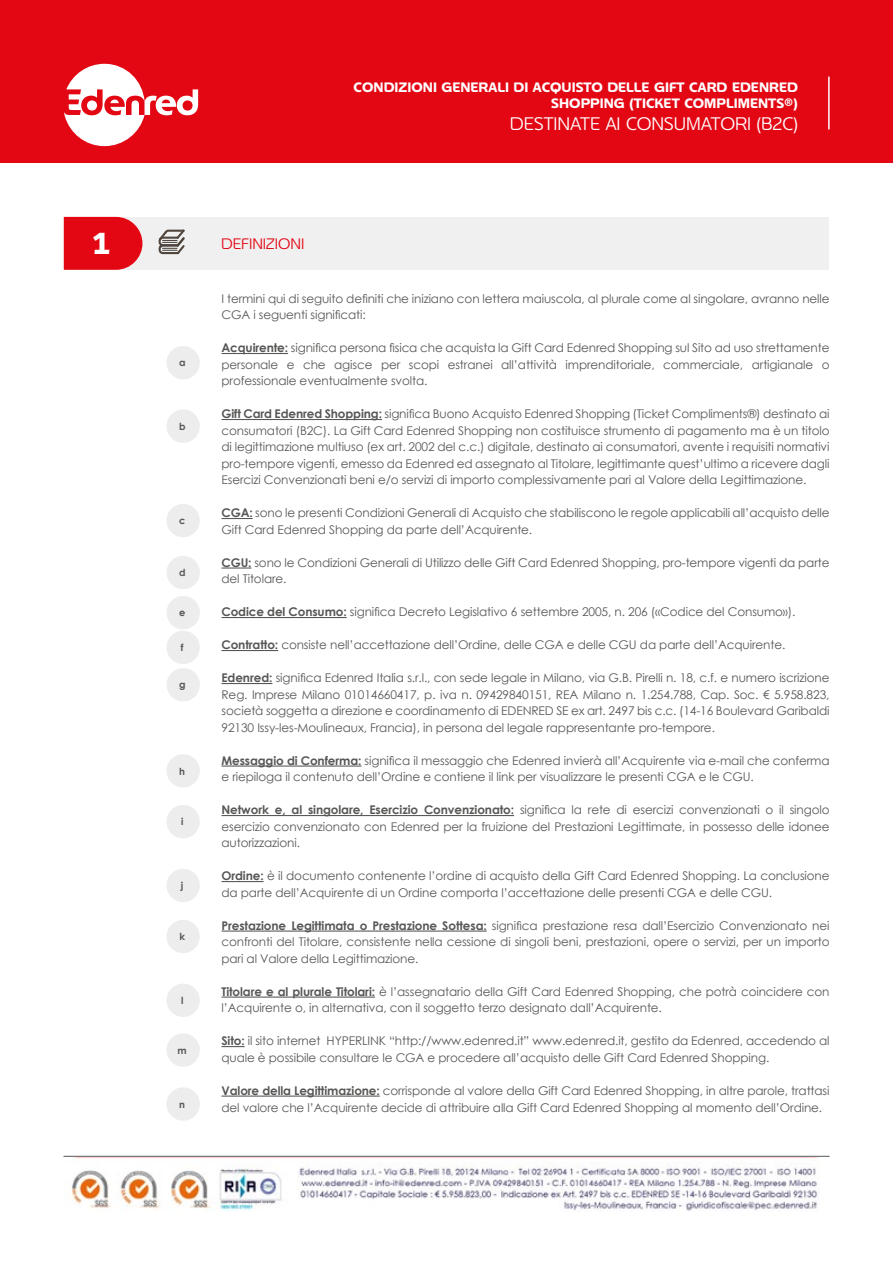
<style>
.page{position:relative;width:893px;height:1263px;background:#fff}
.page>*{position:absolute;margin:0;border:0;box-sizing:border-box;transform-origin:0 0}
.t1{font:700 30px "Edenred";color:#fff}
.t2{font:300 18px "Edenred";color:#fff}
.t3{font:300 15px "Edenred";color:#e30613}
.t4{font:700 13.5px/16.2px "Edenred";color:#fff;text-align:right}
.t5{font:12px/16.5px "Century Gothic";letter-spacing:-.01em;color:#575756}
.t6{font:700 9.75px "Century Gothic";color:#575756}
.s1{font-weight:700}
</style>
<div class="page">
<div style="left:0;top:0;width:893px;height:163px;background:#e30613"></div>
<svg style="left:64px;top:64px;width:134px;height:82px"></svg>
<hr style="left:64px;top:1156px;width:765px;height:1px;background:#575756">
<hr style="left:828px;top:77px;width:2px;height:52px;background:#fff">
<img style="left:63px;top:1158px;width:755px;height:53px">
<hr style="left:221px;top:353px;width:67px;height:1px;background:#575756">
<hr style="left:221px;top:419px;width:161px;height:1px;background:#575756">
<hr style="left:221px;top:518px;width:32px;height:1px;background:#575756">
<hr style="left:221px;top:567px;width:30px;height:2px;background:#575756">
<hr style="left:221px;top:617px;width:126px;height:1px;background:#575756">
<hr style="left:221px;top:650px;width:57px;height:1px;background:#575756">
<hr style="left:221px;top:683px;width:51px;height:1px;background:#575756">
<hr style="left:221px;top:765px;width:140px;height:2px;background:#575756">
<hr style="left:221px;top:815px;width:293px;height:1px;background:#575756">
<hr style="left:221px;top:881px;width:43px;height:1px;background:#575756">
<hr style="left:221px;top:930px;width:266px;height:2px;background:#575756">
<hr style="left:221px;top:996px;width:154px;height:2px;background:#575756">
<svg style="left:221px;top:1046px;width:24px;height:1px"></svg>
<hr style="left:221px;top:1095px;width:159px;height:2px;background:#575756">
<div style="left:64px;top:217px;width:765px;height:53px;background:#f0f0f0"></div>
<svg style="left:64px;top:217px;width:78px;height:53px"></svg>
<div style="left:166px;top:346px;width:34px;height:33px;background:#ededed;border-radius:50%"></div>
<div style="left:166px;top:409px;width:34px;height:34px;background:#ededed;border-radius:50%"></div>
<div style="left:166px;top:504px;width:34px;height:33px;background:#ededed;border-radius:50%"></div>
<div style="left:166px;top:556px;width:34px;height:33px;background:#ededed;border-radius:50%"></div>
<div style="left:166px;top:596px;width:34px;height:33px;background:#ededed;border-radius:50%"></div>
<div style="left:166px;top:631px;width:34px;height:33px;background:#ededed;border-radius:50%"></div>
<div style="left:166px;top:668px;width:34px;height:33px;background:#ededed;border-radius:50%"></div>
<div style="left:166px;top:754px;width:34px;height:33px;background:#ededed;border-radius:50%"></div>
<div style="left:166px;top:805px;width:34px;height:33px;background:#ededed;border-radius:50%"></div>
<div style="left:166px;top:869px;width:34px;height:33px;background:#ededed;border-radius:50%"></div>
<div style="left:166px;top:920px;width:34px;height:33px;background:#ededed;border-radius:50%"></div>
<div style="left:166px;top:983px;width:34px;height:34px;background:#ededed;border-radius:50%"></div>
<div style="left:166px;top:1033px;width:34px;height:34px;background:#ededed;border-radius:50%"></div>
<div style="left:166px;top:1087px;width:34px;height:34px;background:#ededed;border-radius:50%"></div>
<svg style="left:159px;top:229px;width:26px;height:25px"></svg>
<h1 class="t1" style="left:93px;top:223px;width:19px">1</h1>
<p class="t3" style="left:221px;top:233px;width:85px">DEFINIZIONI</p>
<p class="t4" style="left:354px;top:79px;width:446px">CONDIZIONI GENERALI DI ACQUISTO DELLE GIFT CARD EDENRED<br>SHOPPING (TICKET COMPLIMENTS®)</p>
<h2 class="t2" style="left:510px;top:111px;width:290px">DESTINATE AI CONSUMATORI (B2C)</h2>
<p class="t6" style="left:179px;top:355px;width:8px">a</p>
<p class="t6" style="left:179px;top:419px;width:8px">b</p>
<p class="t6" style="left:179px;top:513px;width:8px">c</p>
<p class="t6" style="left:179px;top:565px;width:8px">d</p>
<p class="t6" style="left:179px;top:605px;width:8px">e</p>
<p class="t6" style="left:181px;top:640px;width:4px">f</p>
<p class="t6" style="left:179px;top:677px;width:8px">g</p>
<p class="t6" style="left:179px;top:763px;width:7px">h</p>
<p class="t6" style="left:181px;top:814px;width:4px">i</p>
<p class="t6" style="left:181px;top:878px;width:4px">j</p>
<p class="t6" style="left:179px;top:929px;width:7px">k</p>
<p class="t6" style="left:181px;top:993px;width:4px">l</p>
<p class="t6" style="left:178px;top:1043px;width:11px">m</p>
<p class="t6" style="left:179px;top:1097px;width:7px">n</p>
<p class="t5" style="left:221px;top:290px;width:610px">I termini qui di seguito definiti che iniziano con lettera maiuscola, al plurale come al singolare, avranno nelle<br>CGA i seguenti significati:</p>
<p class="t5" style="left:221px;top:340px;width:610px;text-align:justify"><span class="s1">Acquirente:</span> significa persona fisica che acquista la Gift Card Edenred Shopping sul Sito ad uso strettamente personale e che agisce per scopi estranei all’attività imprenditoriale, commerciale, artigianale o professionale eventualmente svolta.</p>
<p class="t5" style="left:221px;top:406px;width:610px;text-align:justify"><span class="s1">Gift Card Edenred Shopping:</span> significa Buono Acquisto Edenred Shopping (Ticket Compliments®) destinato ai consumatori (B2C). La Gift Card Edenred Shopping non costituisce strumento di pagamento ma è un titolo di legittimazione multiuso (ex art. 2002 del c.c.) digitale, destinato ai consumatori, avente i requisiti normativi pro-tempore vigenti, emesso da Edenred ed assegnato al Titolare, legittimante quest’ultimo a ricevere dagli Esercizi Convenzionati beni e/o servizi di importo complessivamente pari al Valore della Legittimazione.</p>
<p class="t5" style="left:221px;top:505px;width:610px"><span class="s1">CGA:</span> sono le presenti Condizioni Generali di Acquisto che stabiliscono le regole applicabili all’acquisto delle<br>Gift Card Edenred Shopping da parte dell’Acquirente.</p>
<p class="t5" style="left:221px;top:554px;width:610px"><span class="s1">CGU:</span> sono le Condizioni Generali di Utilizzo delle Gift Card Edenred Shopping, pro-tempore vigenti da parte del Titolare.</p>
<p class="t5" style="left:221px;top:604px;width:576px"><span class="s1">Codice del Consumo:</span> significa Decreto Legislativo 6 settembre 2005, n. 206 («Codice del Consumo»).</p>
<p class="t5" style="left:221px;top:637px;width:565px"><span class="s1">Contratto:</span> consiste nell’accettazione dell’Ordine, delle CGA e delle CGU da parte dell’Acquirente.</p>
<p class="t5" style="left:221px;top:670px;width:610px;text-align:justify"><span class="s1">Edenred:</span> significa Edenred Italia s.r.l., con sede legale in Milano, via G.B. Pirelli n. 18, c.f. e numero iscrizione Reg. Imprese Milano 01014660417, p. iva n. 09429840151, REA Milano n. 1.254.788, Cap. Soc. € 5.958.823, società soggetta a direzione e coordinamento di EDENRED SE ex art. 2497 bis c.c. (14-16 Boulevard Garibaldi 92130 Issy-les-Moulineaux, Francia), in persona del legale rappresentante pro-tempore.</p>
<p class="t5" style="left:221px;top:752px;width:610px"><span class="s1">Messaggio di Conferma:</span> significa il messaggio che Edenred invierà all’Acquirente via e-mail che conferma e riepiloga il contenuto dell’Ordine e contiene il link per visualizzare le presenti CGA e le CGU.</p>
<p class="t5" style="left:221px;top:802px;width:610px;text-align:justify"><span class="s1">Network e, al singolare, Esercizio Convenzionato:</span> significa la rete di esercizi convenzionati o il singolo esercizio convenzionato con Edenred per la fruizione del Prestazioni Legittimate, in possesso delle idonee autorizzazioni.</p>
<p class="t5" style="left:221px;top:868px;width:610px"><span class="s1">Ordine:</span> è il documento contenente l’ordine di acquisto della Gift Card Edenred Shopping. La conclusione da parte dell’Acquirente di un Ordine comporta l’accettazione delle presenti CGA e delle CGU.</p>
<p class="t5" style="left:221px;top:917px;width:610px;text-align:justify"><span class="s1">Prestazione Legittimata o Prestazione Sottesa:</span> significa prestazione resa dall’Esercizio Convenzionato nei confronti del Titolare, consistente nella cessione di singoli beni, prestazioni, opere o servizi, per un importo pari al Valore della Legittimazione.</p>
<p class="t5" style="left:221px;top:983px;width:610px"><span class="s1">Titolare e al plurale Titolari:</span> è l’assegnatario della Gift Card Edenred Shopping, che potrà coincidere con l’Acquirente o, in alternativa, con il soggetto terzo designato dall’Acquirente.</p>
<p class="t5" style="left:221px;top:1033px;width:610px"><span class="s1">Sito:</span> il sito internet HYPERLINK “http://www.edenred.it” www.edenred.it, gestito da Edenred, accedendo al quale è possibile consultare le CGA e procedere all’acquisto delle Gift Card Edenred Shopping.</p>
<p class="t5" style="left:221px;top:1082px;width:610px"><span class="s1">Valore della Legittimazione:</span> corrisponde al valore della Gift Card Edenred Shopping, in altre parole, trattasi del valore che l’Acquirente decide di attribuire alla Gift Card Edenred Shopping al momento dell’Ordine.</p>
</div>
